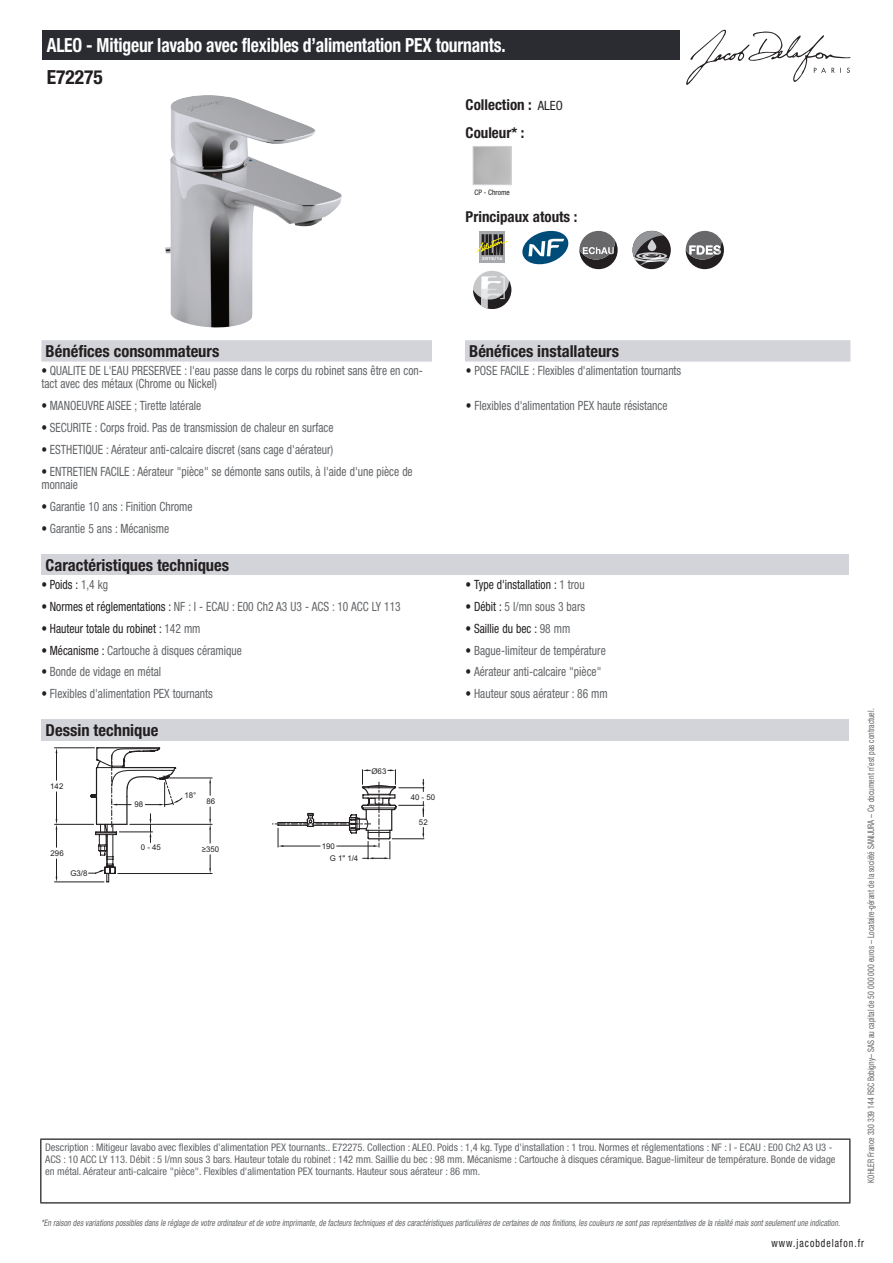
<style>
.page{position:relative;width:893px;height:1263px;background:#fff}
.page>*{position:absolute;margin:0;border:0;box-sizing:border-box;transform-origin:0 0}
.t1{font:700 condensed 19.5px "Helvetica Neue LT Std";letter-spacing:-.01em;color:#fff;scale:.9 1}
.t2{font:700 condensed 19.5px "Helvetica Neue LT Std";color:#231f20}
.t3{font:700 condensed 16.5px "Helvetica Neue LT Std";color:#231f20}
.t4{font:700 condensed 15px/27.8px "Helvetica Neue LT Std";color:#231f20}
.t5{font:condensed 12.75px/13.5px "Helvetica Neue LT Std";color:#626568;scale:.9 1}
.t6{font:condensed 12.75px "Helvetica Neue LT Std";color:#231f20;scale:.9 1}
.t7{font:condensed 11.25px "Helvetica Neue LT Std";letter-spacing:.1em;color:#231f20;scale:.87 1}
.t8{font:condensed 10.5px/12px "Helvetica Neue LT Std";color:#626568}
.t9{font:italic condensed 9px "Helvetica Neue LT Std";color:#626568;scale:.87 1}
.t10{font:condensed 9px "Helvetica Neue LT Std";color:#626568;scale:.87 1}
.t11{font:7.95px "Arial";color:#231f20}
.t12{font:condensed 7.5px "Helvetica Neue LT Std";color:#231f20}
.t13{font:700 4.2px "DIN";color:#fff;scale:1.34 1}
.s1{font-weight:400;font-size:12.75px}
.s2{color:#231f20}
.s3{color:#626568}
</style>
<div class="page">
<svg style="left:686px;top:30px;width:164px;height:55px"></svg>
<img style="left:165px;top:95px;width:177px;height:233px">
<div style="left:473px;top:146px;width:39px;height:39px;border:1px solid #d3d4da"></div>
<div style="left:480px;top:231px;width:25px;height:31px;background:#a8a9ad"></div>
<svg style="left:476px;top:234px;width:32px;height:21px"></svg>
<svg style="left:522px;top:231px;width:46px;height:33px"></svg>
<svg style="left:579px;top:231px;width:39px;height:38px"></svg>
<div style="left:632px;top:231px;width:39px;height:38px;background:#231f20;border-radius:50%"></div>
<svg style="left:632px;top:231px;width:37px;height:35px"></svg>
<svg style="left:686px;top:231px;width:38px;height:38px"></svg>
<div style="left:473px;top:271px;width:38px;height:38px;background:#c7c8ca;border-radius:50%"></div>
<svg style="left:473px;top:276px;width:38px;height:33px"></svg>
<div style="left:41px;top:340px;width:809px;height:22px;background:#d3d4da"></div>
<div style="left:432px;top:340px;width:33px;height:22px;background:#fff"></div>
<div style="left:41px;top:554px;width:808px;height:22px;background:#d3d4da"></div>
<div style="left:41px;top:719px;width:808px;height:22px;background:#d3d4da"></div>
<svg style="left:272px;top:769px;width:152px;height:90px"></svg>
<hr style="left:54px;top:882px;width:50px;height:1px;background:#231f20">
<hr style="left:54px;top:824px;width:40px;height:1px;background:#231f20">
<svg style="left:56px;top:859px;width:1px;height:23px"></svg>
<hr style="left:54px;top:747px;width:40px;height:1px;background:#231f20">
<svg style="left:56px;top:748px;width:1px;height:32px"></svg>
<svg style="left:56px;top:792px;width:1px;height:55px"></svg>
<hr style="left:167px;top:778px;width:45px;height:1px;background:#231f20">
<hr style="left:130px;top:824px;width:82px;height:1px;background:#231f20">
<svg style="left:209px;top:778px;width:2px;height:17px"></svg>
<hr style="left:118px;top:873px;width:94px;height:1px;background:#231f20">
<svg style="left:209px;top:855px;width:2px;height:18px"></svg>
<svg style="left:209px;top:807px;width:2px;height:36px"></svg>
<svg style="left:88px;top:747px;width:95px;height:135px"></svg>
<div style="left:43px;top:30px;width:637px;height:30px;background:#2a2c32"></div>
<hr style="left:40px;top:1138px;width:810px;height:2px;background:#040503">
<hr style="left:40px;top:1140px;width:1px;height:62px;background:#040503">
<hr style="left:849px;top:1140px;width:1px;height:62px;background:#040503">
<hr style="left:40px;top:1202px;width:810px;height:1px;background:#040503">
<h1 class="t1" style="left:47px;top:33px;width:511px">ALEO - Mitigeur lavabo avec flexibles d’alimentation PEX tournants.</h1>
<h1 class="t2" style="left:47px;top:65px;width:58px">E72275</h1>
<p class="t4" style="left:466px;top:90px;width:99px">Collection : <span class="s1">ALEO<br></span>Couleur* :</p>
<p class="t12" style="left:474px;top:188px;width:37px">CP - Chrome</p>
<p class="t4" style="left:466px;top:203px;width:113px">Principaux atouts :</p>
<p class="t13" style="left:482px;top:256px;width:17px">2015/16</p>
<p class="t3" style="left:46px;top:341px;width:175px">Bénéfices consommateurs</p>
<p class="t3" style="left:469px;top:341px;width:151px">Bénéfices installateurs</p>
<p class="t5" style="left:41px;top:364px;width:425px"><span class="s2">•</span> QUALITE DE L'EAU PRESERVEE : l'eau passe dans le corps du robinet sans être en con&shy;tact avec des métaux (Chrome ou Nickel)</p>
<p class="t5" style="left:466px;top:364px;width:241px"><span class="s2">•</span> POSE FACILE : Flexibles d'alimentation tournants</p>
<p class="t5" style="left:41px;top:399px;width:179px"><span class="s2">•</span> MANOEUVRE AISEE ; Tirette latérale</p>
<p class="t5" style="left:466px;top:399px;width:226px"><span class="s2">•</span> Flexibles d'alimentation PEX haute résistance</p>
<p class="t5" style="left:41px;top:421px;width:326px"><span class="s2">•</span> SECURITE : Corps froid. Pas de transmission de chaleur en surface</p>
<p class="t5" style="left:41px;top:443px;width:326px"><span class="s2">•</span> ESTHETIQUE : Aérateur anti-calcaire discret (sans cage d'aérateur)</p>
<p class="t5" style="left:41px;top:464px;width:414px"><span class="s2">•</span> ENTRETIEN FACILE : Aérateur "pièce" se démonte sans outils, à l'aide d'une pièce de monnaie</p>
<p class="t5" style="left:41px;top:500px;width:170px"><span class="s2">•</span> Garantie 10 ans : Finition Chrome</p>
<p class="t5" style="left:41px;top:522px;width:144px"><span class="s2">•</span> Garantie 5 ans : Mécanisme</p>
<p class="t3" style="left:46px;top:555px;width:185px">Caractéristiques techniques</p>
<p class="t6" style="left:41px;top:577px;width:76px">• Poids : <span class="s3">1,4 kg</span></p>
<p class="t6" style="left:466px;top:577px;width:134px">• Type d'installation : <span class="s3">1 trou</span></p>
<p class="t5" style="left:41px;top:599px;width:401px"><span class="s2">• Normes et réglementations :</span> NF : I - ECAU : E00 Ch2 A3 U3 - ACS : 10 ACC LY 113</p>
<p class="t5" style="left:466px;top:599px;width:134px"><span class="s2">• Débit :</span> 5 l/mn sous 3 bars</p>
<p class="t6" style="left:41px;top:621px;width:178px">• Hauteur totale du robinet : <span class="s3">142 mm</span></p>
<p class="t6" style="left:466px;top:621px;width:118px">• Saillie du bec : <span class="s3">98 mm</span></p>
<p class="t5" style="left:41px;top:643px;width:224px"><span class="s2">• Mécanisme :</span> Cartouche à disques céramique</p>
<p class="t5" style="left:466px;top:643px;width:157px"><span class="s2">•</span> Bague-limiteur de température</p>
<p class="t5" style="left:41px;top:665px;width:135px"><span class="s2">•</span> Bonde de vidage en métal</p>
<p class="t5" style="left:466px;top:665px;width:152px"><span class="s2">•</span> Aérateur anti-calcaire "pièce"</p>
<p class="t5" style="left:41px;top:687px;width:192px"><span class="s2">•</span> Flexibles d'alimentation PEX tournants</p>
<p class="t5" style="left:466px;top:687px;width:160px"><span class="s2">•</span> Hauteur sous aérateur : 86 mm</p>
<p class="t3" style="left:46px;top:720px;width:114px">Dessin technique</p>
<p class="t11" style="left:371px;top:766px;width:16px">Ø63</p>
<p class="t11" style="left:50px;top:781px;width:15px">142</p>
<p class="t11" style="left:51px;top:848px;width:15px">296</p>
<p class="t11" style="left:70px;top:868px;width:19px">G3/8</p>
<p class="t11" style="left:134px;top:799px;width:10px">98</p>
<p class="t11" style="left:184px;top:790px;width:13px">18°</p>
<p class="t11" style="left:206px;top:796px;width:10px">86</p>
<p class="t11" style="left:141px;top:842px;width:22px">0 - 45</p>
<p class="t11" style="left:202px;top:844px;width:19px">≥350</p>
<p class="t11" style="left:322px;top:841px;width:15px">190</p>
<p class="t11" style="left:330px;top:853px;width:30px">G 1" 1/4</p>
<p class="t11" style="left:411px;top:792px;width:26px">40 - 50</p>
<p class="t11" style="left:419px;top:817px;width:10px">52</p>
<p class="t8" style="left:45px;top:1141px;width:792px">Description : Mitigeur lavabo avec flexibles d’alimentation PEX tournants.. E72275. Collection : ALEO. Poids : 1,4 kg. Type d'installation : 1 trou. Normes et réglementations : NF : I - ECAU : E00 Ch2 A3 U3 -<br>ACS : 10 ACC LY 113. Débit : 5 l/mn sous 3 bars. Hauteur totale du robinet : 142 mm. Saillie du bec : 98 mm. Mécanisme : Cartouche à disques céramique. Bague-limiteur de température. Bonde de vidage en métal. Aérateur anti-calcaire "pièce". Flexibles d'alimentation PEX tournants. Hauteur sous aérateur : 86 mm.</p>
<p class="t10" style="left:866px;top:1183px;width:547px;rotate:-90deg">KOHLER France 330 339 144 RSC Bobigny– SAS au capital de 50 000 000 euros – Locataire-gérant de la société SANIJURA – Ce document n’est pas contractuel.</p>
<p class="t9" style="left:41px;top:1217px;width:922px">*En raison desvariationspossiblesdansle réglage de votre ordinateuretde votre imprimante,de facteurstechniquesetdescaractéristiquesparticulièresde certainesde nosfinitions,lescouleursne sontpasreprésentativesde la réalité maissontseulementune indication.</p>
<p class="t7" style="left:772px;top:1237px;width:108px">www.jacobdelafon.fr</p>
</div>
